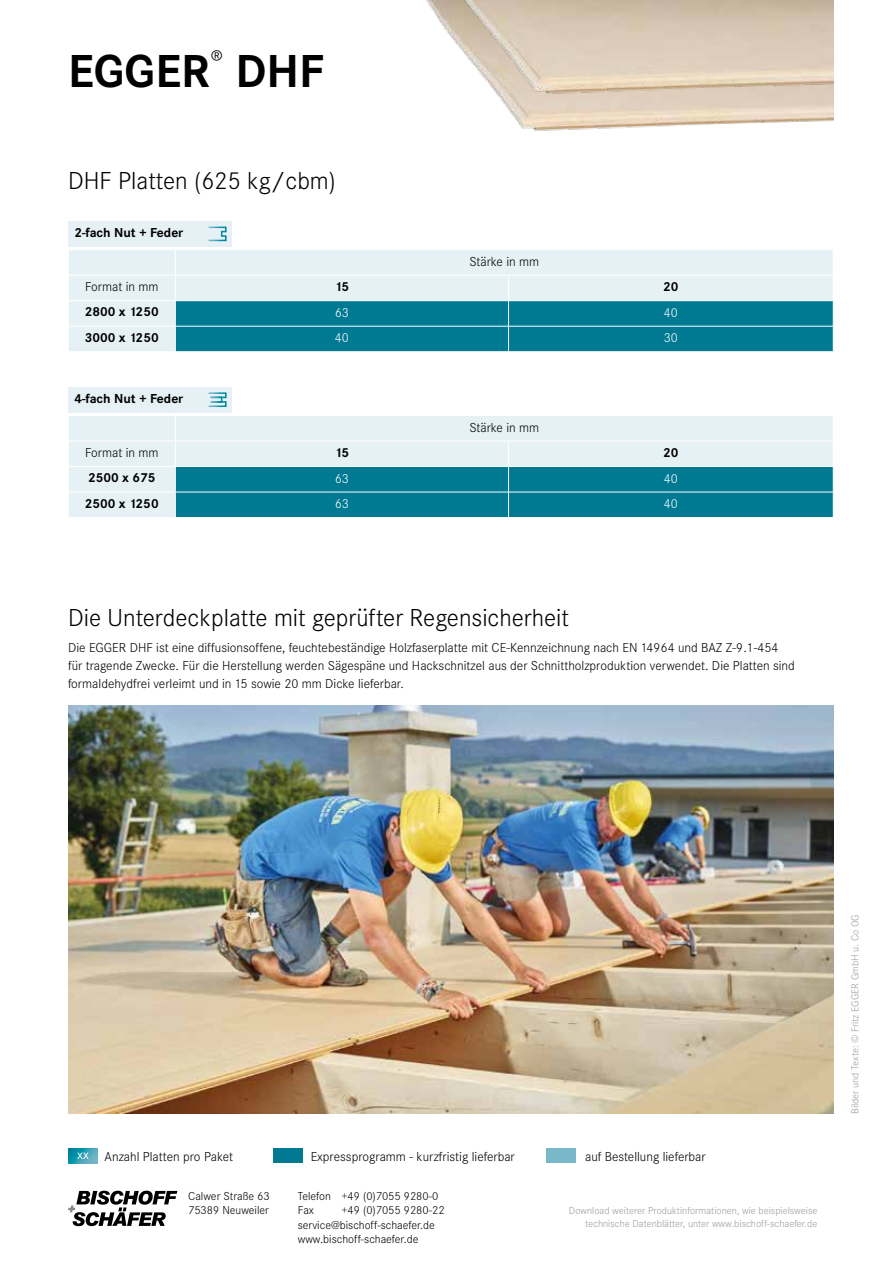
<style>
.page{position:relative;width:893px;height:1263px;background:#fff}
.page>*{position:absolute;margin:0;border:0;box-sizing:border-box;transform-origin:0 0}
.t1{font:700 48px "Corporate S";color:#000}
.t2{font:300 25.5px "Corporate S";color:#000}
.t3{font:300 13.5px/18px "Corporate S";color:#000}
.t4{font:700 13.5px "Corporate S";color:#000}
.t5{font:300 13.5px "Corporate S";color:#fff}
.t6{font:300 12px/14.4px "Corporate S";color:#000}
.t7{font:300 10.5px/12.6px "Corporate S";color:#9d9d9c;text-align:right}
</style>
<div class="page">
<div style="left:69px;top:416px;width:106px;height:101px;background:#e6f1f5"></div>
<hr style="left:68px;top:441px;width:107px;height:1px;background:#fff">
<hr style="left:68px;top:466px;width:107px;height:1px;background:#fff">
<hr style="left:68px;top:492px;width:107px;height:1px;background:#fff">
<svg style="left:175px;top:416px;width:659px;height:101px;background:#77b7c5"></svg>
<div style="left:69px;top:250px;width:106px;height:101px;background:#e6f1f5"></div>
<hr style="left:68px;top:275px;width:107px;height:1px;background:#fff">
<hr style="left:68px;top:300px;width:107px;height:1px;background:#fff">
<hr style="left:68px;top:326px;width:107px;height:1px;background:#fff">
<svg style="left:175px;top:250px;width:659px;height:102px;background:#78b8c6"></svg>
<hr style="left:175px;top:351px;width:334px;height:1px;background:#fff">
<hr style="left:509px;top:351px;width:324px;height:1px;background:#fff">
<div style="left:68px;top:221px;width:164px;height:26px;background:#e6f1f5"></div>
<svg style="left:208px;top:226px;width:19px;height:16px"></svg>
<div style="left:68px;top:387px;width:164px;height:25px;background:#e6f1f5"></div>
<svg style="left:208px;top:392px;width:19px;height:15px"></svg>
<img style="left:68px;top:706px;width:765px;height:408px">
<div style="left:273px;top:1148px;width:30px;height:15px;background:#007a93"></div>
<div style="left:546px;top:1148px;width:30px;height:15px;background:#78b8c8"></div>
<svg style="left:68px;top:1148px;width:30px;height:15px"></svg>
<svg style="left:77px;top:1152px;width:12px;height:7px"></svg>
<img style="left:426px;top:0;width:407px;height:131px">
<img style="left:436px;top:0;width:397px;height:101px">
<svg style="left:68px;top:1191px;width:109px;height:35px"></svg>
<h1 class="t1" style="left:68px;top:44px;width:257px">EGGER<sup>®</sup> DHF</h1>
<h2 class="t2" style="left:68px;top:167px;width:269px">DHF Platten (625 kg/cbm)</h2>
<p class="t4" style="left:74px;top:225px;width:110px">2-fach Nut + Feder</p>
<p class="t3" style="left:469px;top:253px;width:71px">Stärke in mm</p>
<p class="t3" style="left:85px;top:278px;width:75px">Format in mm</p>
<p class="t4" style="left:335px;top:279px;width:16px">15</p>
<p class="t4" style="left:663px;top:279px;width:17px">20</p>
<p class="t4" style="left:85px;top:304px;width:75px">2800 x 1250</p>
<p class="t5" style="left:335px;top:305px;width:16px">63</p>
<p class="t5" style="left:664px;top:305px;width:16px">40</p>
<p class="t4" style="left:85px;top:330px;width:75px">3000 x 1250</p>
<p class="t5" style="left:335px;top:330px;width:16px">40</p>
<p class="t5" style="left:664px;top:330px;width:16px">30</p>
<p class="t4" style="left:74px;top:391px;width:110px">4-fach Nut + Feder</p>
<p class="t3" style="left:469px;top:418px;width:71px">Stärke in mm</p>
<p class="t3" style="left:85px;top:444px;width:75px">Format in mm</p>
<p class="t4" style="left:335px;top:444px;width:16px">15</p>
<p class="t4" style="left:663px;top:444px;width:17px">20</p>
<p class="t4" style="left:88px;top:470px;width:69px">2500 x 675</p>
<p class="t5" style="left:335px;top:471px;width:16px">63</p>
<p class="t5" style="left:664px;top:471px;width:16px">40</p>
<p class="t4" style="left:85px;top:496px;width:75px">2500 x 1250</p>
<p class="t5" style="left:335px;top:496px;width:16px">63</p>
<p class="t5" style="left:664px;top:496px;width:16px">40</p>
<h2 class="t2" style="left:68px;top:603px;width:503px">Die Unterdeckplatte mit geprüfter Regensicherheit</h2>
<p class="t3" style="left:68px;top:639px;width:728px">Die EGGER DHF ist eine diffusionsoffene, feuchtebeständige Holzfaserplatte mit CE-Kennzeichnung nach EN 14964 und BAZ Z-9.1-454 für tragende Zwecke. Für die Herstellung werden Sägespäne und Hackschnitzel aus der Schnittholzproduktion verwendet. Die Platten sind formaldehydfrei verleimt und in 15 sowie 20 mm Dicke lieferbar.</p>
<p class="t3" style="left:105px;top:1147px;width:130px">Anzahl Platten pro Paket</p>
<p class="t3" style="left:311px;top:1147px;width:206px">Expressprogramm - kurzfristig lieferbar</p>
<p class="t3" style="left:585px;top:1147px;width:122px">auf Bestellung lieferbar</p>
<p class="t6" style="left:188px;top:1189px;width:83px">Calwer Straße 63<br>75389 Neuweiler</p>
<p class="t6" style="left:298px;top:1189px;width:142px">Telefon +49 (0)7055 9280-0<br>Fax</p>
<p class="t6" style="left:298px;top:1203px;width:148px;text-indent:44px">+49 (0)7055 9280-22 service@bischoff-schaefer.de www.bischoff-schaefer.de</p>
<p class="t7" style="left:569px;top:1205px;width:250px">Download weiterer Produktinformationen, wie beispielsweise technische Datenblätter, unter www.bischoff-schaefer.de</p>
<p class="t7" style="left:849px;top:1114px;width:201px;rotate:-90deg">Bilder und Texte: © Fritz EGGER GmbH u. Co OG</p>
</div>
